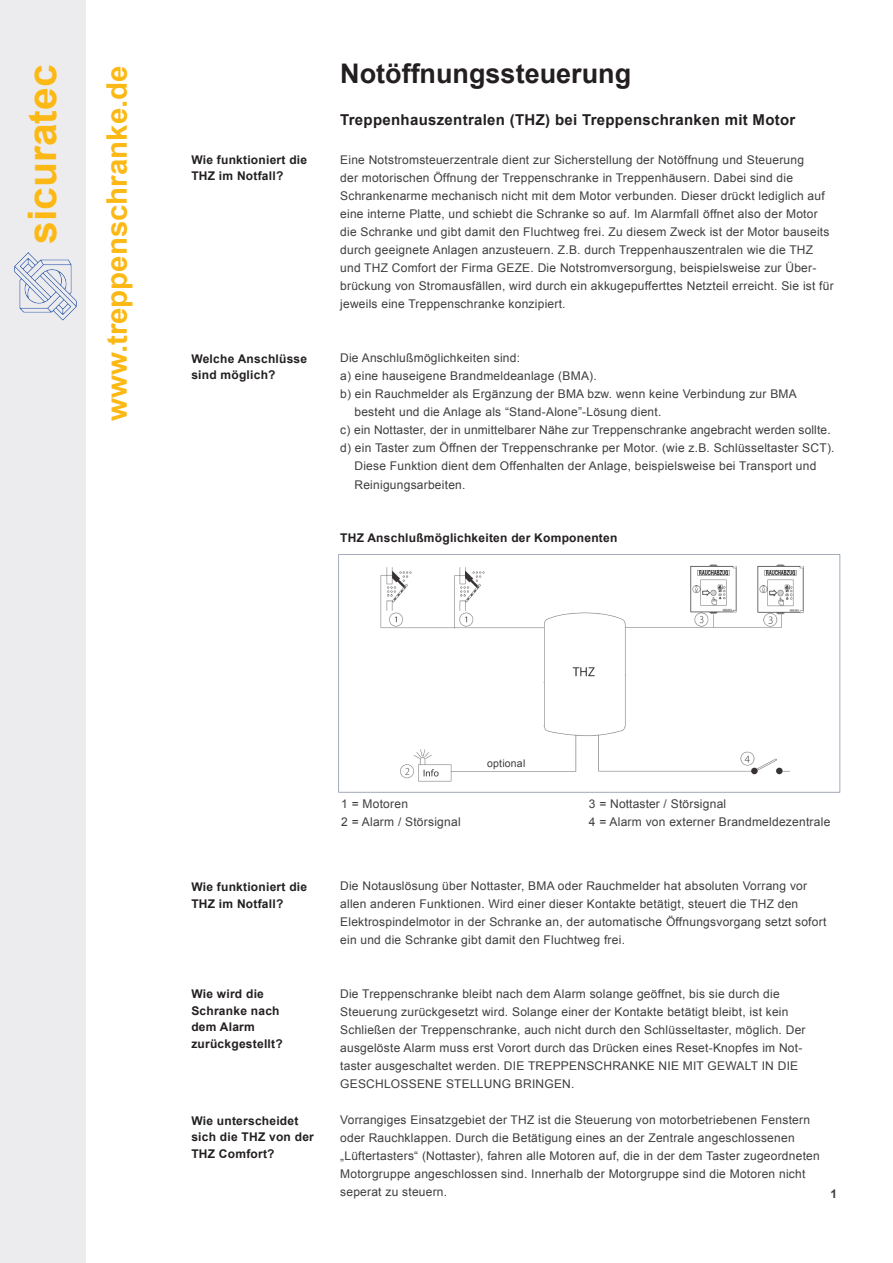
<style>
.page{position:relative;width:893px;height:1263px;background:#fff}
.page>*{position:absolute;margin:0;border:0;box-sizing:border-box;transform-origin:0 0}
.t1{font:700 39.3px "Arial";color:#fcb814;scale:1.04 1}
.t2{font:700 28.35px "Arial";color:#fcb814;scale:1.04 1}
.t3{font:700 27px "Arial";color:#231f20}
.t4{font:700 15px "Arial";letter-spacing:.02em;color:#231f20}
.t5{font:12px/18px "Arial";letter-spacing:.02em;color:#3e3e3f}
.t6{font:700 12px/16.5px "Arial";letter-spacing:.02em;color:#231f20}
.t7{font:700 12px "Arial";color:#3e3e3f}
.t8{font:10.5px "Arial";letter-spacing:.02em;color:#3e3e3f}
</style>
<div class="page">
<div style="left:0;top:0;width:85px;height:1263px;background:#ececee"></div>
<img style="left:14px;top:253px;width:63px;height:68px">
<img style="left:338px;top:554px;width:503px;height:239px">
<p class="t1" style="left:16px;top:244px;width:174px;rotate:-90deg">sicuratec</p>
<p class="t3" style="left:340px;top:56px;width:292px">Notöffnungssteuerung</p>
<p class="t2" style="left:98px;top:421px;width:343px;rotate:-90deg">www.treppenschranke.de</p>
<p class="t4" style="left:340px;top:110px;width:457px">Treppenhauszentralen (THZ) bei Treppenschranken mit Motor</p>
<p class="t5" style="left:340px;top:151px;width:495px">Eine Notstromsteuerzentrale dient zur Sicherstellung der Notöffnung und Steuerung<br>der motorischen Öffnung der Treppenschranke in Treppenhäusern. Dabei sind die Schrankenarme mechanisch nicht mit dem Motor verbunden. Dieser drückt lediglich auf eine interne Platte, und schiebt die Schranke so auf. Im Alarmfall öffnet also der Motor die Schranke und gibt damit den Fluchtweg frei. Zu diesem Zweck ist der Motor bauseits durch geeignete Anlagen anzusteuern. Z.B. durch Treppenhauszentralen wie die THZ und THZ Comfort der Firma GEZE. Die Notstromversorgung, beispielsweise zur Über&shy;brückung von Stromausfällen, wird durch ein akkugepufferttes Netzteil erreicht. Sie ist für jeweils eine Treppenschranke konzipiert.</p>
<p class="t6" style="left:191px;top:152px;width:117px">Wie funktioniert die<br>THZ im Notfall?</p>
<p class="t5" style="left:340px;top:349px;width:181px">Die Anschlußmöglichkeiten sind:</p>
<p class="t5" style="left:340px;top:367px;width:258px">a) eine hauseigene Brandmeldeanlage (BMA).</p>
<p class="t5" style="left:354px;top:385px;width:444px;text-indent:-14px">b) ein Rauchmelder als Ergänzung der BMA bzw. wenn keine Verbindung zur BMA besteht und die Anlage als “Stand-Alone”-Lösung dient.</p>
<p class="t5" style="left:340px;top:421px;width:492px">c) ein Nottaster, der in unmittelbarer Nähe zur Treppenschranke angebracht werden sollte.</p>
<p class="t5" style="left:340px;top:439px;width:496px">d) ein Taster zum Öffnen der Treppenschranke per Motor. (wie z.B. Schlüsseltaster SCT).</p>
<p class="t5" style="left:354px;top:457px;width:463px">Diese Funktion dient dem Offenhalten der Anlage, beispielsweise bei Transport und</p>
<p class="t5" style="left:354px;top:475px;width:113px">Reinigungsarbeiten.</p>
<p class="t6" style="left:191px;top:351px;width:117px">Welche Anschlüsse sind möglich?</p>
<p class="t6" style="left:340px;top:530px;width:279px">THZ Anschlußmöglichkeiten der Komponenten</p>
<p class="t6" style="left:191px;top:879px;width:117px">Wie funktioniert die<br>THZ im Notfall?</p>
<p class="t6" style="left:191px;top:986px;width:93px">Wie wird die<br>Schranke nach dem Alarm zurückgestellt?</p>
<p class="t6" style="left:191px;top:1113px;width:124px">Wie unterscheidet sich die THZ von der<br>THZ Comfort?</p>
<p class="t5" style="left:341px;top:795px;width:68px">1 = Motoren</p>
<p class="t5" style="left:341px;top:813px;width:121px">2 = Alarm / Störsignal</p>
<p class="t8" style="left:487px;top:756px;width:40px">optional</p>
<p class="t5" style="left:589px;top:795px;width:139px">3 = Nottaster / Störsignal</p>
<p class="t5" style="left:589px;top:813px;width:243px">4 = Alarm von externer Brandmeldezentrale</p>
<p class="t5" style="left:340px;top:877px;width:488px">Die Notauslösung über Nottaster, BMA oder Rauchmelder hat absoluten Vorrang vor allen anderen Funktionen. Wird einer dieser Kontakte betätigt, steuert die THZ den Elektrospindelmotor in der Schranke an, der automatische Öffnungsvorgang setzt sofort ein und die Schranke gibt damit den Fluchtweg frei.</p>
<p class="t5" style="left:340px;top:985px;width:467px">Die Treppenschranke bleibt nach dem Alarm solange geöffnet, bis sie durch die Steuerung zurückgesetzt wird. Solange einer der Kontakte betätigt bleibt, ist kein Schließen der Treppenschranke, auch nicht durch den Schlüsseltaster, möglich. Der ausgelöste Alarm muss erst Vorort durch das Drücken eines Reset-Knopfes im Not&shy;taster ausgeschaltet werden. DIE TREPPENSCHRANKE NIE MIT GEWALT IN DIE GESCHLOSSENE STELLUNG BRINGEN.</p>
<p class="t5" style="left:340px;top:1111px;width:481px">Vorrangiges Einsatzgebiet der THZ ist die Steuerung von motorbetriebenen Fenstern oder Rauchklappen. Durch die Betätigung eines an der Zentrale angeschlossenen „Lüftertasters“ (Nottaster), fahren alle Motoren auf, die in der dem Taster zugeordneten Motorgruppe angeschlossen sind. Innerhalb der Motorgruppe sind die Motoren nicht seperat zu steuern.</p>
<p class="t7" style="left:830px;top:1186px;width:8px">1</p>
</div>
